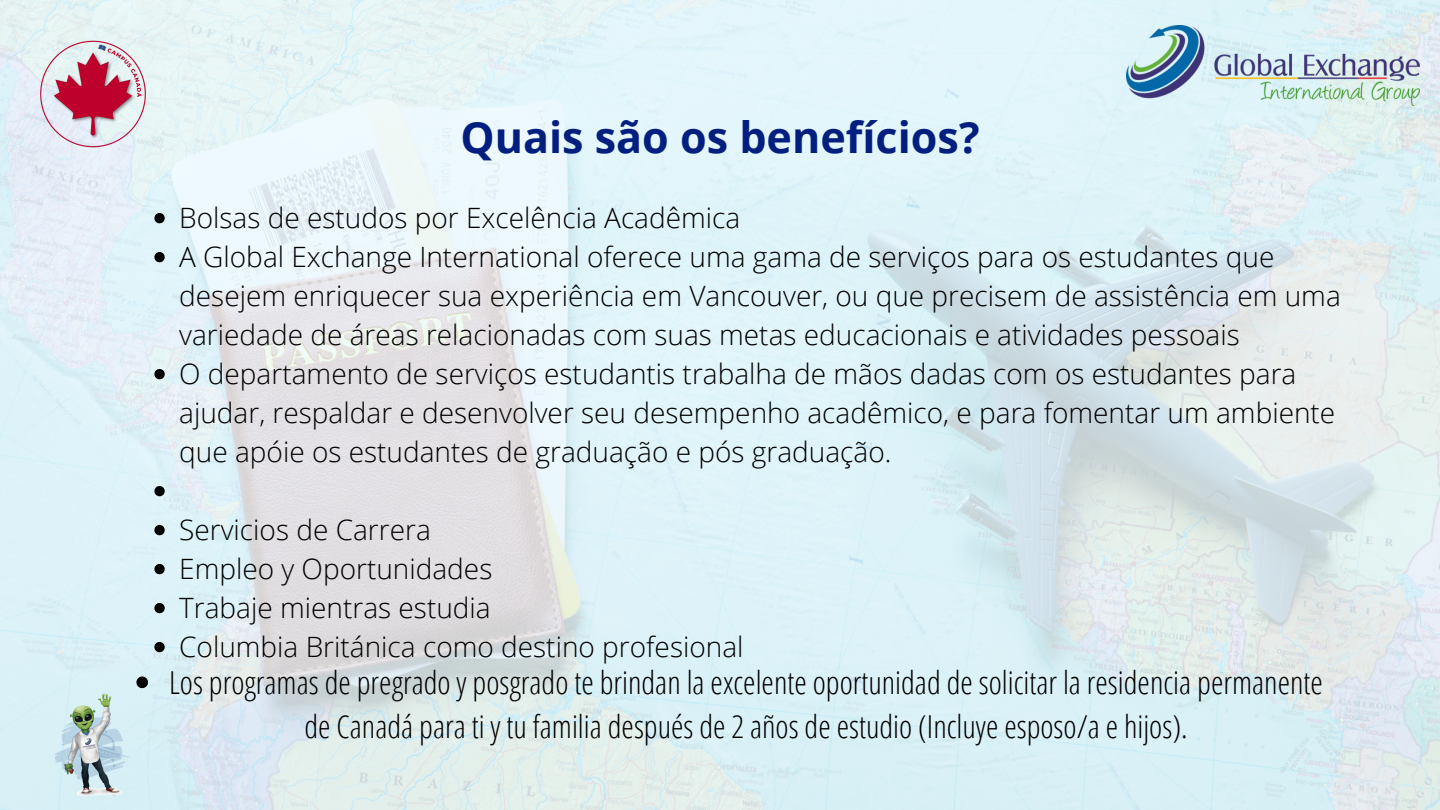
<style>
.page{position:relative;width:1440px;height:810px;background:#fff}
.page>*{position:absolute;margin:0;border:0;box-sizing:border-box;transform-origin:0 0}
.t1{font:700 43.1px "Open Sans";color:#021f80}
.t2{font:300 31.7px/44.2px "Open Sans Condensed";color:#000;text-align:center}
.t3{font:300 28px/39px "Open Sans";color:#000}
</style>
<div class="page">
<img style="left:0;top:0;width:1440px;height:810px">
<img style="left:1127px;top:26px;width:292px;height:79px">
<img style="left:54px;top:692px;width:78px;height:106px">
<img style="left:4px;top:26px;width:177px;height:136px">
<svg style="left:154px;top:213px;width:11px;height:10px"></svg>
<svg style="left:154px;top:252px;width:11px;height:10px"></svg>
<svg style="left:154px;top:369px;width:11px;height:10px"></svg>
<svg style="left:154px;top:486px;width:11px;height:10px"></svg>
<svg style="left:154px;top:525px;width:11px;height:10px"></svg>
<svg style="left:154px;top:564px;width:11px;height:10px"></svg>
<svg style="left:154px;top:603px;width:11px;height:10px"></svg>
<svg style="left:154px;top:642px;width:11px;height:10px"></svg>
<svg style="left:136px;top:677px;width:12px;height:11px"></svg>
<p class="t1" style="left:460px;top:107px;width:521px">Quais são os benefícios?</p>
<p class="t3" style="left:179px;top:197px;width:563px">Bolsas de estudos por Excelência Acadêmica</p>
<p class="t3" style="left:179px;top:236px;width:1163px">A Global Exchange International oferece uma gama de serviços para os estudantes que desejem enriquecer sua experiência em Vancouver, ou que precisem de assistência em uma variedade de áreas relacionadas com suas metas educacionais e atividades pessoais</p>
<p class="t3" style="left:179px;top:353px;width:1158px">O departamento de serviços estudantis trabalha de mãos dadas com os estudantes para ajudar, respaldar e desenvolver seu desempenho acadêmico, e para fomentar um ambiente que apóie os estudantes de graduação e pós graduação.</p>
<p class="t3" style="left:179px;top:509px;width:253px">Servicios de Carrera</p>
<p class="t3" style="left:179px;top:548px;width:315px">Empleo y Oportunidades</p>
<p class="t3" style="left:179px;top:587px;width:313px">Trabaje mientras estudia</p>
<p class="t3" style="left:179px;top:626px;width:566px">Columbia Británica como destino profesional</p>
<p class="t2" style="left:169px;top:659px;width:1155px">Los programas de pregrado y posgrado te brindan la excelente oportunidad de solicitar la residencia permanente de Canadá para ti y tu familia después de 2 años de estudio (Incluye esposo/a e hijos).</p>
</div>
